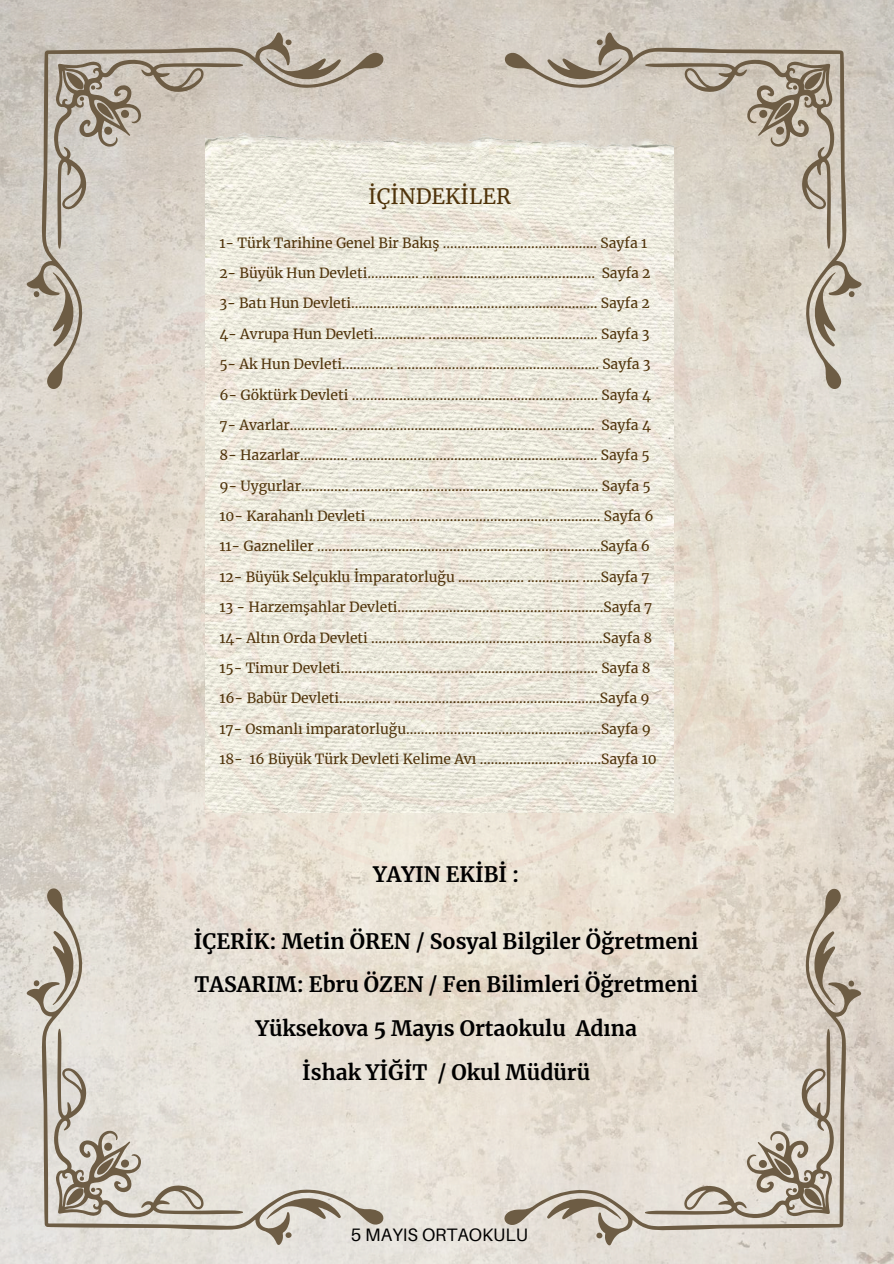
<style>
.page{position:relative;width:894px;height:1264px;background:#fff}
.page>*{position:absolute;margin:0;border:0;box-sizing:border-box;transform-origin:0 0}
.t1{font:700 21px/43.8px "Merriweather";color:#000;text-align:center}
.t2{font:21px "Merriweather";color:#50340b}
.t3{font:18px "Aileron";color:#000}
.t4{font:13.95px/30.3px "Merriweather";color:#50340b}
</style>
<div class="page">
<img style="left:0;top:0;width:893px;height:1263px">
<svg style="left:27px;top:32px;width:356px;height:357px;background:#c3baaf"></svg>
<svg style="left:504px;top:32px;width:357px;height:357px;background:#c6beb0"></svg>
<svg style="left:504px;top:888px;width:356px;height:357px;background:#d9d0c5"></svg>
<svg style="left:27px;top:888px;width:356px;height:356px;background:#dad5cb"></svg>
<img style="left:205px;top:132px;width:468px;height:78px">
<img style="left:53px;top:210px;width:789px;height:789px">
<h1 class="t2" style="left:368px;top:184px;width:144px">İÇİNDEKİLER</h1>
<p class="t4" style="left:219px;top:227px;width:439px">1- Türk Tarihine Genel Bir Bakış .......................................... Sayfa 1<br>2- Büyük Hun Devleti.............. ............................................... Sayfa 2<br>3- Batı Hun Devleti................................................................... Sayfa 2<br>4- Avrupa Hun Devleti.............. .............................................. Sayfa 3<br>5- Ak Hun Devleti.............. ....................................................... Sayfa 3<br>6- Göktürk Devleti ................................................................... Sayfa 4<br>7- Avarlar............. ..................................................................... Sayfa 4<br>8- Hazarlar............. ................................................................... Sayfa 5<br>9- Uygurlar............. ................................................................... Sayfa 5<br>10- Karahanlı Devleti ............................................................... Sayfa 6<br>11- Gazneliler .............................................................................Sayfa 6<br>12- Büyük Selçuklu İmparatorluğu .................. .............. .....Sayfa 7<br>13 - Harzemşahlar Devleti........................................................Sayfa 7<br>14- Altın Orda Devleti ...............................................................Sayfa 8<br>15- Timur Devleti...................................................................... Sayfa 8<br>16- Babür Devleti.............. ........................................................Sayfa 9<br>17- Osmanlı imparatorluğu.....................................................Sayfa 9<br>18- 16 Büyük Türk Devleti Kelime Avı .................................Sayfa 10</p>
<h1 class="t1" style="left:373px;top:852px;width:148px">YAYIN EKİBİ :</h1>
<h1 class="t1" style="left:194px;top:919px;width:506px">İÇERİK: Metin ÖREN / Sosyal Bilgiler Öğretmeni TASARIM: Ebru ÖZEN / Fen Bilimleri Öğretmeni Yüksekova 5 Mayıs Ortaokulu Adına<br>İshak YİĞİT / Okul Müdürü</h1>
<p class="t3" style="left:351px;top:1223px;width:179px">5 MAYIS ORTAOKULU</p>
</div>
